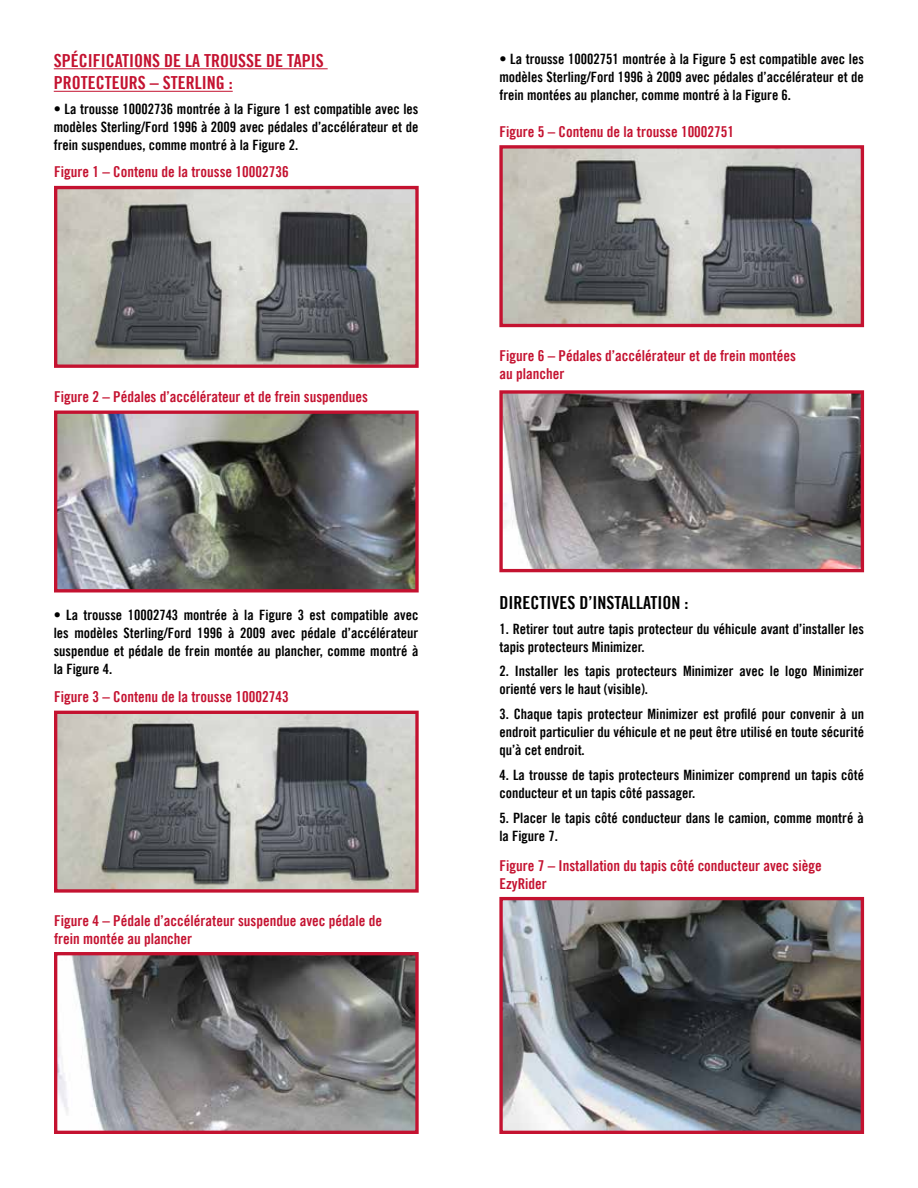
<style>
.page{position:relative;width:918px;height:1188px;background:#fff}
.page>*{position:absolute;margin:0;border:0;box-sizing:border-box;transform-origin:0 0}
.t1{font:18px/22.5px "Trade Gothic LT Bold Cond Twenty";color:#c41230}
.t2{font:18px "Trade Gothic LT Bold Cond Twenty";color:#000}
.t3{font:15px/18px "Trade Gothic LT Bold Cond Twenty";color:#c41230}
.t4{font:14.25px/18px "Trade Gothic LT Bold Cond Twenty";color:#000;text-align:justify}
</style>
<div class="page">
<hr style="left:54px;top:68px;width:274px;height:1px;background:#c41230">
<hr style="left:54px;top:91px;width:179px;height:1px;background:#c41230">
<img style="left:58px;top:190px;width:357px;height:174px">
<div style="left:54px;top:186px;width:365px;height:182px;border:3px solid #c41230"></div>
<img style="left:503px;top:149px;width:357px;height:174px">
<div style="left:499px;top:145px;width:365px;height:182px;border:3px solid #c41230"></div>
<img style="left:58px;top:715px;width:357px;height:174px">
<div style="left:54px;top:711px;width:365px;height:182px;border:3px solid #c41230"></div>
<img style="left:58px;top:415px;width:357px;height:174px">
<div style="left:54px;top:411px;width:365px;height:182px;border:3px solid #c41230"></div>
<img style="left:503px;top:394px;width:357px;height:174px">
<div style="left:499px;top:390px;width:365px;height:182px;border:3px solid #c41230"></div>
<img style="left:503px;top:901px;width:357px;height:229px">
<div style="left:499px;top:897px;width:365px;height:237px;border:3px solid #c41230"></div>
<img style="left:58px;top:956px;width:357px;height:174px">
<div style="left:54px;top:952px;width:365px;height:182px;border:3px solid #c41230"></div>
<p class="t1" style="left:54px;top:49px;width:271px">SPÉCIFICATIONS DE LA TROUSSE DE TAPIS<br>PROTECTEURS – STERLING :</p>
<p class="t4" style="left:54px;top:100px;width:366px">• La trousse 10002736 montrée à la Figure 1 est compatible avec les modèles Sterling/Ford 1996 à 2009 avec pédales d’accélérateur et de frein suspendues, comme montré à la Figure 2.</p>
<p class="t3" style="left:54px;top:163px;width:236px">Figure 1 – Contenu de la trousse 10002736</p>
<p class="t3" style="left:54px;top:387px;width:315px">Figure 2 – Pédales d’accélérateur et de frein suspendues</p>
<p class="t4" style="left:54px;top:606px;width:366px">• La trousse 10002743 montrée à la Figure 3 est compatible avec les modèles Sterling/Ford 1996 à 2009 avec pédale d’accélérateur suspendue et pédale de frein montée au plancher, comme montré à la Figure 4.</p>
<p class="t3" style="left:54px;top:688px;width:236px">Figure 3 – Contenu de la trousse 10002743</p>
<p class="t3" style="left:54px;top:911px;width:330px">Figure 4 – Pédale d’accélérateur suspendue avec pédale de frein montée au plancher</p>
<p class="t4" style="left:499px;top:50px;width:366px">• La trousse 10002751 montrée à la Figure 5 est compatible avec les modèles Sterling/Ford 1996 à 2009 avec pédales d’accélérateur et de frein montées au plancher, comme montré à la Figure 6.</p>
<p class="t3" style="left:499px;top:122px;width:236px">Figure 5 – Contenu de la trousse 10002751</p>
<p class="t3" style="left:499px;top:347px;width:298px">Figure 6 – Pédales d’accélérateur et de frein montées au plancher</p>
<p class="t2" style="left:499px;top:591px;width:190px">DIRECTIVES D’INSTALLATION :</p>
<p class="t4" style="left:499px;top:619px;width:366px">1. Retirer tout autre tapis protecteur du véhicule avant d’installer les tapis protecteurs Minimizer.</p>
<p class="t4" style="left:499px;top:662px;width:366px">2. Installer les tapis protecteurs Minimizer avec le logo Minimizer orienté vers le haut (visible).</p>
<p class="t4" style="left:499px;top:705px;width:366px">3. Chaque tapis protecteur Minimizer est profilé pour convenir à un endroit particulier du véhicule et ne peut être utilisé en toute sécurité qu’à cet endroit.</p>
<p class="t4" style="left:499px;top:766px;width:366px">4. La trousse de tapis protecteurs Minimizer comprend un tapis côté conducteur et un tapis côté passager.</p>
<p class="t4" style="left:499px;top:808px;width:366px">5. Placer le tapis côté conducteur dans le camion, comme montré à la Figure 7.</p>
<p class="t3" style="left:499px;top:856px;width:324px">Figure 7 – Installation du tapis côté conducteur avec siège<br>EzyRider</p>
</div>
